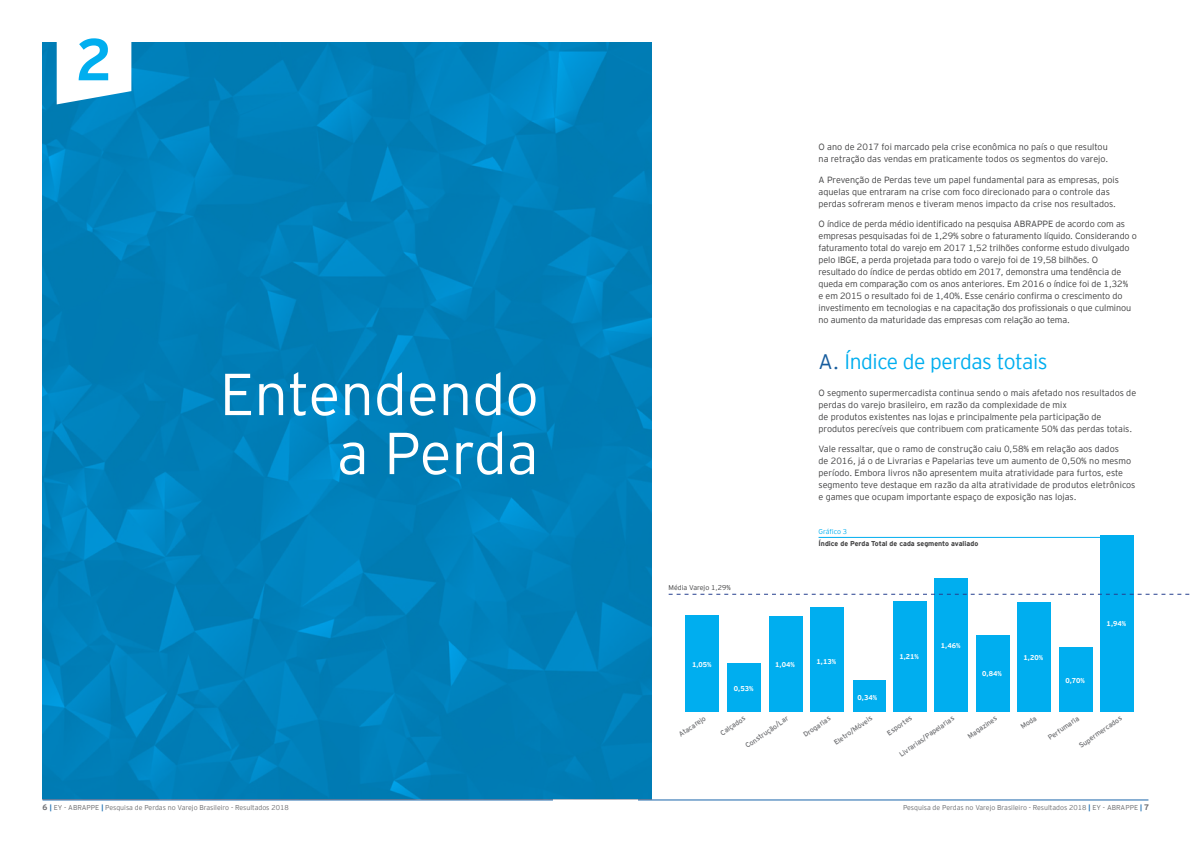
<style>
.page{position:relative;width:1191px;height:842px;background:#fff}
.page>*{position:absolute;margin:0;border:0;box-sizing:border-box;transform-origin:0 0}
.t1{font:300 59px/59px "EY Interstate";color:#fff;text-align:right}
.t2{font:700 59px "EY Interstate";color:#00aeef}
.t3{font:300 21px "EY Interstate";letter-spacing:-.02em;color:#00aeef}
.t4{font:300 9px/12px "EY Interstate";letter-spacing:-.01em;color:#3e3e3f}
.t5{font:300 7px "EY Interstate";color:#6c6d70}
.t6{font:7px "EY Interstate";color:#6c6d70}
.t7{font:700 7px "EY Interstate";color:#fff}
.t8{font:700 7px "EY Interstate";color:#3e3e3f}
.t9{font:300 7px "EY Interstate";color:#3e3e3f}
.t10{font:300 7px "EY Interstate";letter-spacing:-.01em;color:#00aeef}
.s1{color:#175d9e}
.s2{font-weight:700;font-size:8px}
.s3{font-weight:700;color:#1669af}
.s4{font-weight:700;color:#156ab0}
</style>
<div class="page">
<hr style="left:43px;top:799px;width:510px;height:1px;background:#1965aa">
<hr style="left:638px;top:799px;width:510px;height:1px;background:#1965aa">
<img style="left:43px;top:43px;width:608px;height:756px">
<div style="left:685px;top:616px;width:34px;height:96px;background:#00aeef"></div>
<div style="left:727px;top:663px;width:34px;height:49px;background:#00aeef"></div>
<div style="left:769px;top:616px;width:33px;height:96px;background:#00aeef"></div>
<div style="left:810px;top:608px;width:33px;height:104px;background:#00aeef"></div>
<div style="left:853px;top:680px;width:32px;height:32px;background:#00aeef"></div>
<div style="left:893px;top:601px;width:33px;height:111px;background:#00aeef"></div>
<div style="left:934px;top:579px;width:34px;height:133px;background:#00aeef"></div>
<div style="left:976px;top:635px;width:33px;height:77px;background:#00aeef"></div>
<div style="left:1017px;top:602px;width:33px;height:110px;background:#00aeef"></div>
<div style="left:1059px;top:648px;width:33px;height:64px;background:#00aeef"></div>
<div style="left:1100px;top:535px;width:33px;height:177px;background:#00aeef"></div>
<svg style="left:668px;top:594px;width:522px;height:1px"></svg>
<hr style="left:818px;top:537px;width:292px;height:1px;background:#00aeef">
<svg style="left:57px;top:43px;width:74px;height:61px"></svg>
<h1 class="t2" style="left:76px;top:17px;width:38px">2</h1>
<h1 class="t1" style="left:220px;top:361px;width:320px">Entendendo a Perda</h1>
<p class="t4" style="left:818px;top:140px;width:291px">O ano de 2017 foi marcado pela crise econômica no país o que resultou na retração das vendas em praticamente todos os segmentos do varejo.</p>
<p class="t4" style="left:818px;top:173px;width:302px">A Prevenção de Perdas teve um papel fundamental para as empresas, pois aquelas que entraram na crise com foco direcionado para o controle das perdas sofreram menos e tiveram menos impacto da crise nos resultados.</p>
<p class="t4" style="left:818px;top:217px;width:320px">O índice de perda médio identificado na pesquisa ABRAPPE de acordo com as empresas pesquisadas foi de 1,29% sobre o faturamento líquido. Considerando o faturamento total do varejo em 2017 1,52 trilhões conforme estudo divulgado pelo IBGE, a perda projetada para todo o varejo foi de 19,58 bilhões. O resultado do índice de perdas obtido em 2017, demonstra uma tendência de queda em comparação com os anos anteriores. Em 2016 o índice foi de 1,32%<br>e em 2015 o resultado foi de 1,40%. Esse cenário confirma o crescimento do investimento em tecnologias e na capacitação dos profissionais o que culminou no aumento da maturidade das empresas com relação ao tema.</p>
<h2 class="t3" style="left:818px;top:346px;width:231px"><span class="s1">A.</span> Índice de perdas totais</h2>
<p class="t4" style="left:818px;top:386px;width:319px">O segmento supermercadista continua sendo o mais afetado nos resultados de perdas do varejo brasileiro, em razão da complexidade de mix<br>de produtos existentes nas lojas e principalmente pela participação de produtos perecíveis que contribuem com praticamente 50% das perdas totais.</p>
<p class="t4" style="left:818px;top:443px;width:318px">Vale ressaltar, que o ramo de construção caiu 0,58% em relação aos dados<br>de 2016, já o de Livrarias e Papelarias teve um aumento de 0,50% no mesmo período. Embora livros não apresentem muita atratividade para furtos, este segmento teve destaque em razão da alta atratividade de produtos eletrônicos e games que ocupam importante espaço de exposição nas lojas.</p>
<p class="t9" style="left:668px;top:582px;width:64px">Média Varejo 1,29%</p>
<p class="t7" style="left:692px;top:659px;width:21px">1,05%</p>
<p class="t7" style="left:734px;top:683px;width:21px">0,53%</p>
<p class="t10" style="left:818px;top:527px;width:30px">Gráfico 3</p>
<p class="t8" style="left:818px;top:539px;width:161px">Índice de Perda Total de cada segmento avaliado</p>
<p class="t7" style="left:775px;top:659px;width:21px">1,04%</p>
<p class="t7" style="left:816px;top:657px;width:21px">1,13%</p>
<p class="t7" style="left:857px;top:692px;width:21px">0,34%</p>
<p class="t7" style="left:899px;top:652px;width:21px">1,21%</p>
<p class="t7" style="left:941px;top:640px;width:21px">1,46%</p>
<p class="t7" style="left:982px;top:669px;width:21px">0,84%</p>
<p class="t7" style="left:1023px;top:652px;width:21px">1,20%</p>
<p class="t7" style="left:1065px;top:675px;width:21px">0,70%</p>
<p class="t7" style="left:1106px;top:619px;width:21px">1,94%</p>
<p class="t6" style="left:743px;top:742px;width:52px;rotate:-35deg">Construção/Lar</p>
<p class="t6" style="left:897px;top:751px;width:67px;rotate:-35deg">Livrarias/Papelarias</p>
<p class="t6" style="left:1077px;top:742px;width:52px;rotate:-35deg">Supermercados</p>
<p class="t6" style="left:676px;top:731px;width:33px;rotate:-35deg">Atacarejo</p>
<p class="t6" style="left:718px;top:730px;width:30px;rotate:-35deg">Calçados</p>
<p class="t6" style="left:801px;top:731px;width:33px;rotate:-35deg">Drogarias</p>
<p class="t6" style="left:885px;top:730px;width:30px;rotate:-35deg">Esportes</p>
<p class="t6" style="left:832px;top:739px;width:46px;rotate:-35deg">Eletro/Móveis</p>
<p class="t6" style="left:965px;top:733px;width:36px;rotate:-35deg">Magazines</p>
<p class="t6" style="left:1045px;top:734px;width:38px;rotate:-35deg">Perfumaria</p>
<p class="t6" style="left:1018px;top:723px;width:19px;rotate:-35deg">Moda</p>
<p class="t5" style="left:43px;top:803px;width:248px"><span class="s2">6</span> <span class="s3">|</span> EY - ABRAPPE <span class="s4">|</span> Pesquisa de Perdas no Varejo Brasileiro - Resultados 2018</p>
<p class="t5" style="left:903px;top:803px;width:248px">Pesquisa de Perdas no Varejo Brasileiro - Resultados 2018 <span class="s3">|</span> EY - ABRAPPE <span class="s3">|</span> <span class="s2">7</span></p>
</div>
